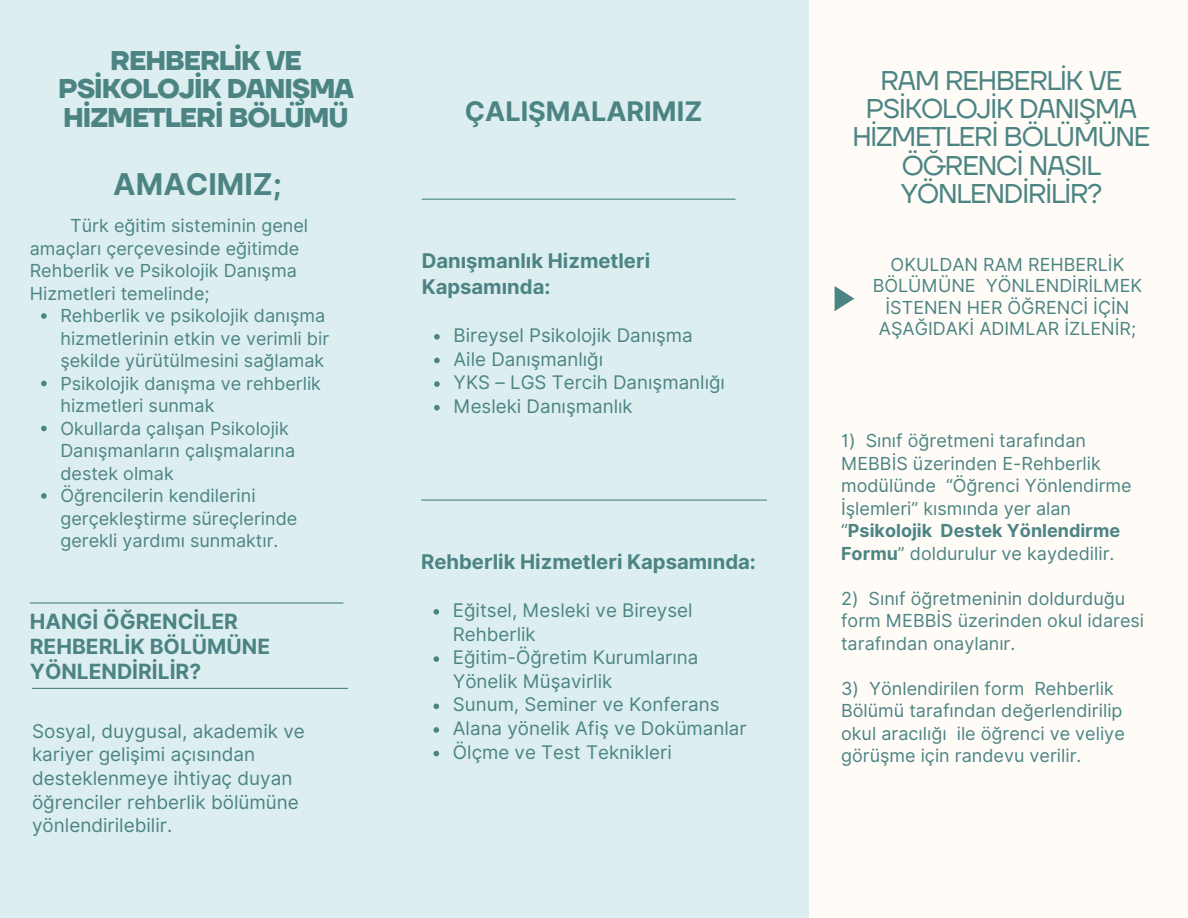
<style>
.page{position:relative;width:1188px;height:918px;background:#dceeef}
.page>*{position:absolute;margin:0;border:0;box-sizing:border-box;transform-origin:0 0}
.t1{font:700 30px "Inter";color:#4c8484}
.t2{font:27px/28.2px "TT Firs Neue";letter-spacing:-.04em;color:#4c8484;text-align:center}
.t3{font:700 27px/28.2px "TT Firs Neue";letter-spacing:-.04em;color:#4c8484;text-align:center}
.t4{font:700 27px "Inter";color:#4c8484}
.t5{font:700 21px/24.8px "Inter";color:#4c8484}
.t6{font:700 20.25px/25.8px "Inter";color:#4c8484}
.t7{font:18.9px/23.7px "Inter";color:#4c8484}
.t8{font:18.75px/23.5px "Inter";color:#4c8484}
.t9{font:18px/22.5px "Inter";color:#4c8484}
.s1{font-weight:700}
</style>
<div class="page">
<div style="left:809px;top:0;width:379px;height:918px;background:#fffcf7"></div>
<svg style="left:41px;top:313px;width:6px;height:6px"></svg>
<svg style="left:41px;top:381px;width:6px;height:5px"></svg>
<svg style="left:41px;top:426px;width:6px;height:5px"></svg>
<svg style="left:41px;top:493px;width:6px;height:6px"></svg>
<hr style="left:30px;top:602px;width:314px;height:2px;background:#4c8484">
<svg style="left:434px;top:334px;width:6px;height:6px"></svg>
<svg style="left:434px;top:358px;width:6px;height:5px"></svg>
<svg style="left:434px;top:381px;width:6px;height:6px"></svg>
<svg style="left:434px;top:405px;width:6px;height:6px"></svg>
<hr style="left:422px;top:199px;width:313px;height:1px;background:#4c8484">
<svg style="left:434px;top:609px;width:5px;height:6px"></svg>
<svg style="left:434px;top:656px;width:5px;height:6px"></svg>
<svg style="left:434px;top:704px;width:5px;height:5px"></svg>
<svg style="left:434px;top:727px;width:5px;height:6px"></svg>
<svg style="left:434px;top:751px;width:5px;height:5px"></svg>
<hr style="left:421px;top:499px;width:346px;height:2px;background:#4c8484">
<hr style="left:32px;top:688px;width:316px;height:1px;background:#4c8484">
<svg style="left:835px;top:286px;width:19px;height:25px"></svg>
<h2 class="t3" style="left:58px;top:47px;width:297px">REHBERLİK VE<br>PSİKOLOJİK DANIŞMA<br>HİZMETLERİ BÖLÜMÜ</h2>
<h1 class="t1" style="left:113px;top:162px;width:170px">AMACIMIZ;</h1>
<p class="t9" style="left:30px;top:215px;width:280px;text-indent:40px">Türk eğitim sisteminin genel amaçları çerçevesinde eğitimde<br>Rehberlik ve Psikolojik Danışma<br>Hizmetleri temelinde;</p>
<p class="t9" style="left:60px;top:305px;width:270px">Rehberlik ve psikolojik danışma hizmetlerinin etkin ve verimli bir şekilde yürütülmesini sağlamak<br>Psikolojik danışma ve rehberlik hizmetleri sunmak<br>Okullarda çalışan Psikolojik<br>Danışmanların çalışmalarına destek olmak<br>Öğrencilerin kendilerini gerçekleştirme süreçlerinde gerekli yardımı sunmaktır.</p>
<p class="t5" style="left:30px;top:610px;width:242px">HANGİ ÖĞRENCİLER<br>REHBERLİK BÖLÜMÜNE<br>YÖNLENDİRİLİR?</p>
<p class="t7" style="left:32px;top:719px;width:274px">Sosyal, duygusal, akademik ve kariyer gelişimi açısından desteklenmeye ihtiyaç duyan öğrenciler rehberlik bölümüne yönlendirilebilir.</p>
<h2 class="t4" style="left:465px;top:92px;width:239px">ÇALIŞMALARIMIZ</h2>
<p class="t6" style="left:422px;top:248px;width:230px">Danışmanlık Hizmetleri<br>Kapsamında:</p>
<p class="t8" style="left:454px;top:323px;width:273px">Bireysel Psikolojik Danışma<br>Aile Danışmanlığı<br>YKS – LGS Tercih Danışmanlığı<br>Mesleki Danışmanlık</p>
<p class="t6" style="left:421px;top:549px;width:336px">Rehberlik Hizmetleri Kapsamında:</p>
<p class="t8" style="left:453px;top:599px;width:295px">Eğitsel, Mesleki ve Bireysel<br>Rehberlik<br>Eğitim-Öğretim Kurumlarına<br>Yönelik Müşavirlik<br>Sunum, Seminer ve Konferans<br>Alana yönelik Afiş ve Dokümanlar<br>Ölçme ve Test Teknikleri</p>
<h2 class="t2" style="left:852px;top:66px;width:300px">RAM REHBERLİK VE<br>PSİKOLOJİK DANIŞMA<br>HİZMETLERİ BÖLÜMÜNE<br>ÖĞRENCİ NASIL<br>YÖNLENDİRİLİR?</h2>
<p class="t9" style="left:873px;top:254px;width:271px;line-height:21.3px;text-align:center">OKULDAN RAM REHBERLİK<br>BÖLÜMÜNE YÖNLENDİRİLMEK<br>İSTENEN HER ÖĞRENCİ İÇİN<br>AŞAĞIDAKİ ADIMLAR İZLENİR;</p>
<p class="t9" style="left:841px;top:430px;width:292px">1) Sınıf öğretmeni tarafından<br>MEBBİS üzerinden E-Rehberlik modülünde “Öğrenci Yönlendirme<br>İşlemleri” kısmında yer alan “<span class="s1">Psikolojik Destek Yönlendirme<br>Formu</span>” doldurulur ve kaydedilir.</p>
<p class="t9" style="left:841px;top:587px;width:305px">2) Sınıf öğretmeninin doldurduğu form MEBBİS üzerinden okul idaresi tarafından onaylanır.</p>
<p class="t9" style="left:841px;top:677px;width:285px">3) Yönlendirilen form Rehberlik Bölümü tarafından değerlendirilip okul aracılığı ile öğrenci ve veliye görüşme için randevu verilir.</p>
</div>
